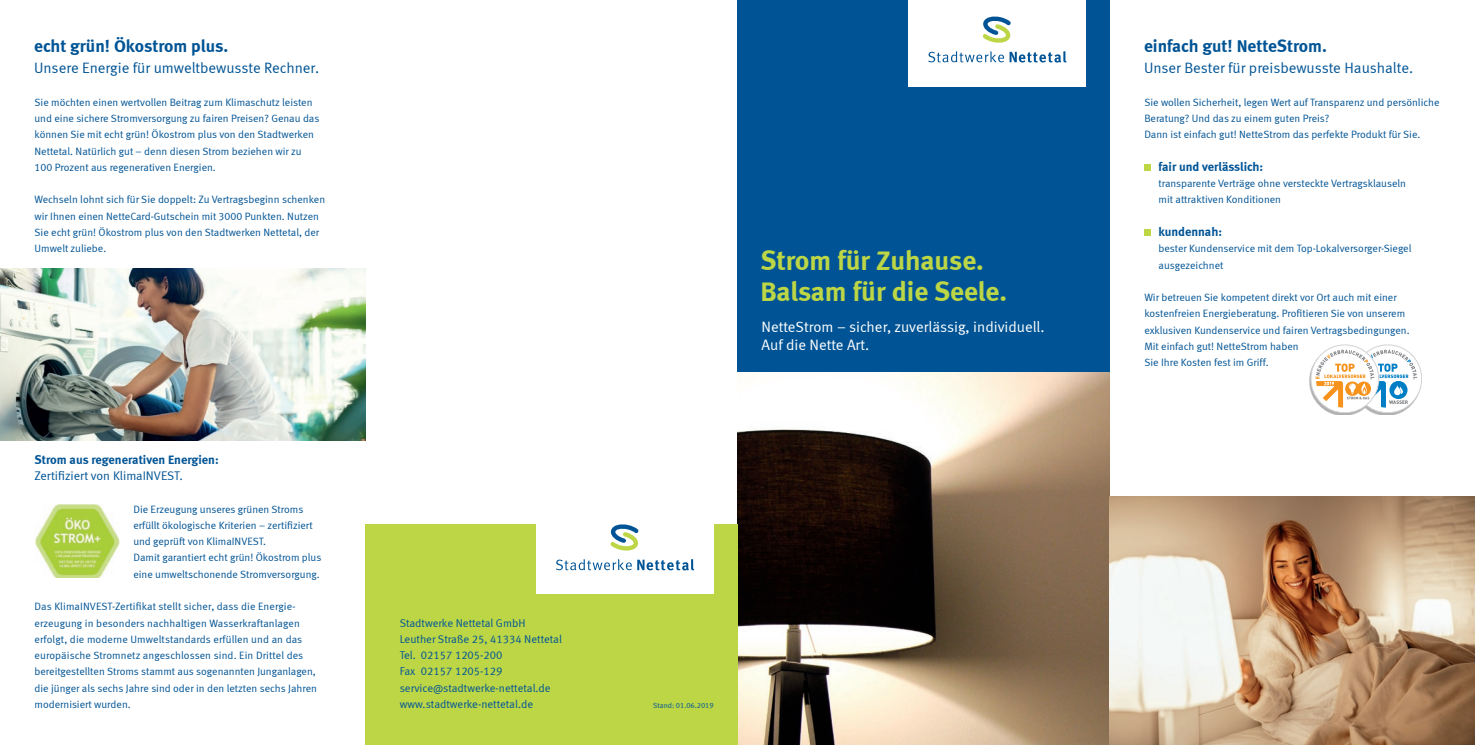
<style>
.page{position:relative;width:1475px;height:745px;background:#fff}
.page>*{position:absolute;margin:0;border:0;box-sizing:border-box;transform-origin:0 0}
.t1{font:700 27.5px "SV Meta";color:#bcd646}
.Überschrift{font:700 17.5px "SV Meta";color:#005495}
.t2{font:15px "SV Meta";color:#fff}
.Überschrift-2{font:15px "SV Meta";color:#005495}
.Fließtext{font:700 12.5px/16.2px "SV Meta";color:#005495}
.Aufzählung{font:700 12.5px "SV Meta";color:#005495}
.t3{font:11.25px/16.2px "SV Meta";color:#005495}
.Fließtext-2{font:10.62px/16.2px "SV Meta";color:#005495}
.Aufzählung-2{font:10.62px/16.2px "SV Meta";color:#005495}
.t4{font:7.5px "SV Meta";color:#005495}
.s1{font-weight:400}
</style>
<div class="page">
<div style="left:737px;top:0;width:372px;height:372px;background:#005495"></div>
<img style="left:737px;top:372px;width:372px;height:372px">
<img style="left:1109px;top:496px;width:365px;height:248px">
<img style="left:35px;top:504px;width:85px;height:73px">
<img style="left:0;top:268px;width:365px;height:172px">
<div style="left:1309px;top:346px;width:111px;height:68px;background:#231f20;opacity:.35"></div>
<svg style="left:1310px;top:344px;width:111px;height:68px"></svg>
<div style="left:365px;top:524px;width:372px;height:220px;background:#bcd646"></div>
<div style="left:908px;top:0;width:177px;height:86px;background:#fff"></div>
<svg style="left:928px;top:16px;width:138px;height:47px"></svg>
<div style="left:536px;top:496px;width:177px;height:97px;background:#fff"></div>
<svg style="left:556px;top:524px;width:138px;height:46px"></svg>
<div style="left:1144px;top:164px;width:6px;height:7px;background:#bcd646"></div>
<div style="left:1144px;top:229px;width:6px;height:7px;background:#bcd646"></div>
<p class="Überschrift" style="left:34px;top:36px;width:195px">echt grün! Ökostrom plus.</p>
<p class="Überschrift-2" style="left:34px;top:59px;width:286px">Unsere Energie für umweltbewusste Rechner.</p>
<p class="Fließtext-2" style="left:35px;top:94px;width:286px">Sie möchten einen wertvollen Beitrag zum Klimaschutz leisten und eine sichere Stromversorgung zu fairen Preisen? Genau das können Sie mit echt grün! Ökostrom plus von den Stadtwerken Nettetal. Natürlich gut – denn diesen Strom beziehen wir zu 100 Prozent aus regenerativen Energien.</p>
<p class="Fließtext-2" style="left:35px;top:191px;width:292px">Wechseln lohnt sich für Sie doppelt: Zu Vertragsbeginn schenken wir Ihnen einen NetteCard-Gutschein mit 3000 Punkten. Nutzen Sie echt grün! Ökostrom plus von den Stadtwerken Nettetal, der Umwelt zuliebe.</p>
<p class="Fließtext" style="left:35px;top:451px;width:185px">Strom aus regenerativen Energien:<br><span class="s1">Zertifiziert von KlimaINVEST.</span></p>
<p class="Fließtext-2" style="left:133px;top:500px;width:189px">Die Erzeugung unseres grünen Stroms erfüllt ökologische Kriterien – zertifiziert und geprüft von KlimaINVEST.<br>Damit garantiert echt grün! Ökostrom plus eine umweltschonende Stromversorgung.</p>
<p class="Fließtext-2" style="left:35px;top:598px;width:284px">Das KlimaINVEST-Zertifikat stellt sicher, dass die Energie&shy;erzeugung in besonders nachhaltigen Wasserkraftanlagen erfolgt, die moderne Umweltstandards erfüllen und an das europäische Stromnetz angeschlossen sind. Ein Drittel des bereitgestellten Stroms stammt aus sogenannten Junganlagen, die jünger als sechs Jahre sind oder in den letzten sechs Jahren modernisiert wurden.</p>
<p class="t3" style="left:399px;top:614px;width:127px">Stadtwerke Nettetal GmbH</p>
<p class="t3" style="left:399px;top:630px;width:164px">Leuther Straße 25, 41334 Nettetal</p>
<p class="t3" style="left:399px;top:646px;width:104px">Tel. 02157 1205-200</p>
<p class="t3" style="left:399px;top:662px;width:152px">Fax 02157 1205-129 service@stadtwerke-nettetal.de www.stadtwerke-nettetal.de</p>
<p class="t1" style="left:760px;top:244px;width:225px">Strom für Zuhause.</p>
<p class="t1" style="left:760px;top:275px;width:248px">Balsam für die Seele.</p>
<p class="t2" style="left:761px;top:318px;width:284px">NetteStrom – sicher, zuverlässig, individuell.</p>
<p class="t2" style="left:761px;top:336px;width:109px">Auf die Nette Art.</p>
<p class="t2" style="left:760px;top:313px;width:263px">Ex endebitae prem quidelessed ut venimi</p>
<p class="t2" style="left:760px;top:331px;width:97px">dolor est amet.</p>
<p class="t4" style="left:653px;top:700px;width:62px">Stand: 01.06.2019</p>
<p class="Überschrift" style="left:1143px;top:36px;width:184px">einfach gut! NetteStrom.</p>
<p class="Überschrift-2" style="left:1143px;top:59px;width:270px">Unser Bester für preisbewusste Haushalte.</p>
<p class="Fließtext-2" style="left:1144px;top:94px;width:296px">Sie wollen Sicherheit, legen Wert auf Transparenz und persönliche<br>Beratung? Und das zu einem guten Preis?<br>Dann ist einfach gut! NetteStrom das perfekte Produkt für Sie.</p>
<p class="Aufzählung" style="left:1158px;top:159px;width:106px">fair und verlässlich:</p>
<p class="Aufzählung-2" style="left:1158px;top:175px;width:249px">transparente Verträge ohne versteckte Vertragsklauseln mit attraktiven Konditionen</p>
<p class="Aufzählung" style="left:1158px;top:224px;width:65px">kundennah:</p>
<p class="Aufzählung-2" style="left:1158px;top:240px;width:254px">bester Kundenservice mit dem Top-Lokalversorger-Siegel ausgezeichnet</p>
<p class="Fließtext-2" style="left:1144px;top:289px;width:267px">Wir betreuen Sie kompetent direkt vor Ort auch mit einer kostenfreien Energieberatung. Profitieren Sie von unserem exklusiven Kundenservice und fairen Vertragsbedingungen.<br>Mit einfach gut! NetteStrom haben<br>Sie Ihre Kosten fest im Griff.</p>
</div>
